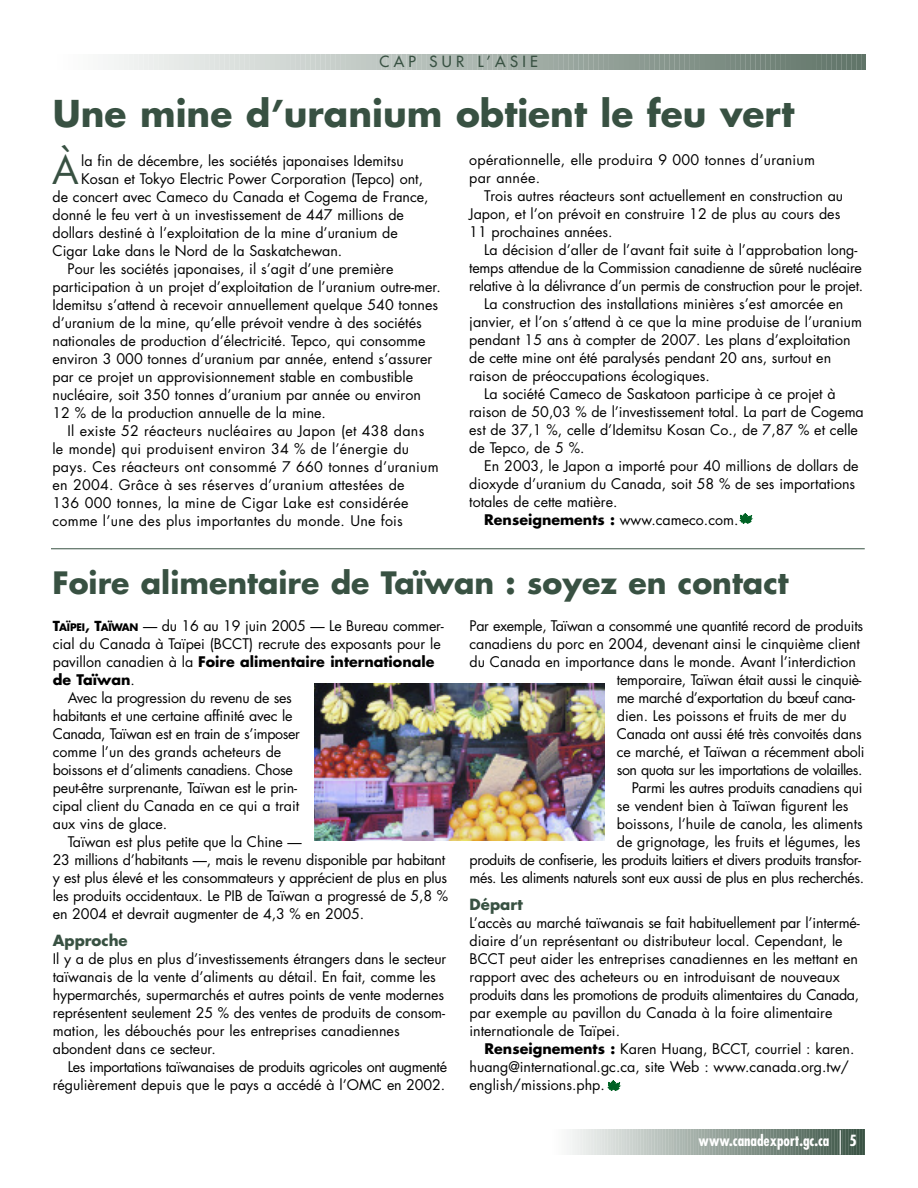
<style>
.page{position:relative;width:918px;height:1188px;background:#fff}
.page>*{position:absolute;margin:0;border:0;box-sizing:border-box;transform-origin:0 0}
.t1{font:38.1px "Futura";color:#385142}
.t2{font:700 36px "Futura";color:#385142}
.t3{font:700 30px "Futura";color:#385142}
.t4{font:700 condensed 15px "Futura";color:#fff}
.t5{font:700 15px "Futura";color:#385142}
.t6{font:15px "Futura";letter-spacing:.29em;color:#385142}
.t7{font:14.25px/18px "Futura";color:#000}
.t8{font:14.25px "Futura";letter-spacing:-.02em;color:#000}
.t9{font:14.25px/18px "Futura";letter-spacing:.02em;color:#000}
.t10{font:14.25px/18px "Futura";letter-spacing:-.025em;color:#000;text-align:right}
.t11{font:14.25px "Futura";letter-spacing:-.03em;color:#000}
.t12{font:700 14.25px "Futura";color:#000}
.s1{font-weight:400}
.s2{font-weight:700;font-size:13.5px}
.s3{font-weight:700;font-size:10.2px}
.s4{font-weight:700}
</style>
<div class="page">
<svg style="left:569px;top:1129px;width:296px;height:26px;background:#9aa79f"></svg>
<svg style="left:608px;top:1080px;width:13px;height:11px"></svg>
<svg style="left:740px;top:513px;width:13px;height:11px"></svg>
<svg style="left:108px;top:54px;width:757px;height:15px;background:#abb6af"></svg>
<hr style="left:51px;top:548px;width:814px;height:1px;background:#385142">
<img style="left:314px;top:683px;width:291px;height:158px">
<p class="t6" style="left:379px;top:54px;width:160px">CAP SUR L’ASIE</p>
<h2 class="t2" style="left:53px;top:97px;width:743px">Une mine d’uranium obtient le feu vert</h2>
<h1 class="t1" style="left:52px;top:153px;width:28px">À</h1>
<p class="t7" style="left:81px;top:153px;width:324px">la fin de décembre, les sociétés japonaises Idemitsu</p>
<p class="t7" style="left:81px;top:171px;width:343px">Kosan et Tokyo Electric Power Corporation (Tepco) ont,</p>
<p class="t7" style="left:52px;top:189px;width:378px">de concert avec Cameco du Canada et Cogema de France,</p>
<p class="t7" style="left:52px;top:207px;width:353px">donné le feu vert à un investissement de 447 millions de</p>
<p class="t7" style="left:52px;top:225px;width:347px">dollars destiné à l’exploitation de la mine d’uranium de</p>
<p class="t7" style="left:52px;top:243px;width:291px">Cigar Lake dans le Nord de la Saskatchewan.</p>
<p class="t7" style="left:67px;top:261px;width:327px">Pour les sociétés japonaises, il s’agit d’une première</p>
<p class="t7" style="left:52px;top:279px;width:390px">participation à un projet d’exploitation de l’uranium outre-mer.</p>
<p class="t7" style="left:52px;top:297px;width:387px">Idemitsu s’attend à recevoir annuellement quelque 540 tonnes</p>
<p class="t7" style="left:52px;top:315px;width:371px">d’uranium de la mine, qu’elle prévoit vendre à des sociétés</p>
<p class="t7" style="left:52px;top:333px;width:374px">nationales de production d’électricité. Tepco, qui consomme</p>
<p class="t7" style="left:52px;top:351px;width:381px">environ 3 000 tonnes d’uranium par année, entend s’assurer</p>
<p class="t7" style="left:52px;top:369px;width:362px">par ce projet un approvisionnement stable en combustible</p>
<p class="t7" style="left:52px;top:387px;width:370px">nucléaire, soit 350 tonnes d’uranium par année ou environ</p>
<p class="t7" style="left:52px;top:405px;width:275px">12 % de la production annuelle de la mine.</p>
<p class="t9" style="left:67px;top:423px;width:358px">Il existe 52 réacteurs nucléaires au Japon (et 438 dans</p>
<p class="t9" style="left:52px;top:441px;width:358px">le monde) qui produisent environ 34 % de l’énergie du</p>
<p class="t9" style="left:52px;top:459px;width:388px">pays. Ces réacteurs ont consommé 7 660 tonnes d’uranium</p>
<p class="t9" style="left:52px;top:477px;width:354px">en 2004. Grâce à ses réserves d’uranium attestées de</p>
<p class="t9" style="left:52px;top:495px;width:358px">136 000 tonnes, la mine de Cigar Lake est considérée</p>
<p class="t9" style="left:52px;top:513px;width:352px">comme l’une des plus importantes du monde. Une fois</p>
<p class="t9" style="left:469px;top:152px;width:347px">opérationnelle, elle produira 9 000 tonnes d’uranium par année.</p>
<p class="t7" style="left:469px;top:188px;width:375px;text-indent:15px">Trois autres réacteurs sont actuellement en construction au<br>Japon, et l’on prévoit en construire 12 de plus au cours des<br>11 prochaines années.</p>
<p class="t7" style="left:484px;top:242px;width:375px">La décision d’aller de l’avant fait suite à l’approbation long-</p>
<p class="t8" style="left:469px;top:261px;width:394px">temps attendue de la Commission canadienne de sûreté nucléaire</p>
<p class="t8" style="left:469px;top:279px;width:395px">relative à la délivrance d’un permis de construction pour le projet.</p>
<p class="t7" style="left:484px;top:296px;width:361px">La construction des installations minières s’est amorcée en</p>
<p class="t7" style="left:469px;top:314px;width:394px">janvier, et l’on s’attend à ce que la mine produise de l’uranium</p>
<p class="t7" style="left:469px;top:332px;width:383px">pendant 15 ans à compter de 2007. Les plans d’exploitation</p>
<p class="t7" style="left:469px;top:350px;width:363px">de cette mine ont été paralysés pendant 20 ans, surtout en</p>
<p class="t7" style="left:469px;top:368px;width:242px">raison de préoccupations écologiques.</p>
<p class="t7" style="left:484px;top:386px;width:353px">La société Cameco de Saskatoon participe à ce projet à</p>
<p class="t7" style="left:469px;top:404px;width:396px">raison de 50,03 % de l’investissement total. La part de Cogema</p>
<p class="t7" style="left:469px;top:422px;width:390px">est de 37,1 %, celle d’Idemitsu Kosan Co., de 7,87 % et celle</p>
<p class="t7" style="left:469px;top:440px;width:117px">de Tepco, de 5 %.</p>
<p class="t7" style="left:484px;top:458px;width:376px">En 2003, le Japon a importé pour 40 millions de dollars de</p>
<p class="t7" style="left:469px;top:476px;width:388px">dioxyde d’uranium du Canada, soit 58 % de ses importations</p>
<p class="t7" style="left:469px;top:494px;width:150px">totales de cette matière.</p>
<p class="t12" style="left:484px;top:513px;width:256px">Renseignements : <span class="s1">www.cameco.com.</span></p>
<h3 class="t3" style="left:52px;top:569px;width:738px">Foire alimentaire de Taïwan : soyez en contact</h3>
<p class="t7" style="left:53px;top:618px;width:392px"><span class="s2">T</span><span class="s3">AÏPEI</span><span class="s2">, T</span><span class="s3">AÏWAN</span> — du 16 au 19 juin 2005 — Le Bureau commer-</p>
<p class="t7" style="left:53px;top:636px;width:389px">cial du Canada à Taïpei (BCCT) recrute des exposants pour le</p>
<p class="t12" style="left:53px;top:655px;width:383px"><span class="s1">pavillon canadien à la</span> Foire alimentaire internationale</p>
<p class="t12" style="left:53px;top:673px;width:84px">de Taïwan<span class="s1">.</span></p>
<p class="t8" style="left:68px;top:692px;width:226px">Avec la progression du revenu de ses</p>
<p class="t8" style="left:53px;top:710px;width:241px">habitants et une certaine affinité avec le</p>
<p class="t10" style="left:53px;top:726px;width:249px">Canada, Taïwan est en train de s’imposer</p>
<p class="t7" style="left:53px;top:744px;width:230px">comme l’un des grands acheteurs de</p>
<p class="t10" style="left:53px;top:762px;width:241px">boissons et d’aliments canadiens. Chose</p>
<p class="t7" style="left:53px;top:780px;width:246px">peut-être surprenante, Taïwan est le prin-</p>
<p class="t7" style="left:53px;top:798px;width:248px">cipal client du Canada en ce qui a trait</p>
<p class="t7" style="left:53px;top:816px;width:116px">aux vins de glace.</p>
<p class="t7" style="left:68px;top:834px;width:236px">Taïwan est plus petite que la Chine —</p>
<p class="t8" style="left:53px;top:854px;width:394px">23 millions d’habitants —, mais le revenu disponible par habitant</p>
<p class="t8" style="left:53px;top:872px;width:396px">y est plus élevé et les consommateurs y apprécient de plus en plus</p>
<p class="t7" style="left:53px;top:888px;width:397px">les produits occidentaux. Le PIB de Taïwan a progressé de 5,8 %</p>
<p class="t7" style="left:53px;top:906px;width:313px">en 2004 et devrait augmenter de 4,3 % en 2005.</p>
<p class="t5" style="left:53px;top:934px;width:76px">Approche</p>
<p class="t7" style="left:53px;top:951px;width:395px">Il y a de plus en plus d’investissements étrangers dans le secteur taïwanais de la vente d’aliments au détail. En fait, comme les hypermarchés, supermarchés et autres points de vente modernes représentent seulement 25 % des ventes de produits de consom&shy;mation, les débouchés pour les entreprises canadiennes abondent dans ce secteur.</p>
<p class="t10" style="left:53px;top:1059px;width:396px">Les importations taïwanaises de produits agricoles ont augmenté régulièrement depuis que le pays a accédé à l’OMC en 2002.</p>
<p class="t10" style="left:470px;top:618px;width:395px">Par exemple, Taïwan a consommé une quantité record de produits</p>
<p class="t7" style="left:470px;top:636px;width:392px">canadiens du porc en 2004, devenant ainsi le cinquième client</p>
<p class="t7" style="left:470px;top:654px;width:388px">du Canada en importance dans le monde. Avant l’interdiction</p>
<p class="t8" style="left:617px;top:674px;width:246px">temporaire, Taïwan était aussi le cinquiè-</p>
<p class="t10" style="left:617px;top:690px;width:240px">me marché d’exportation du bœuf cana-</p>
<p class="t7" style="left:617px;top:708px;width:231px">dien. Les poissons et fruits de mer du</p>
<p class="t8" style="left:617px;top:728px;width:246px">Canada ont aussi été très convoités dans</p>
<p class="t7" style="left:617px;top:744px;width:249px">ce marché, et Taïwan a récemment aboli</p>
<p class="t11" style="left:617px;top:764px;width:247px">son quota sur les importations de volailles.</p>
<p class="t10" style="left:632px;top:780px;width:232px">Parmi les autres produits canadiens qui</p>
<p class="t7" style="left:617px;top:798px;width:233px">se vendent bien à Taïwan figurent les</p>
<p class="t7" style="left:617px;top:816px;width:248px">boissons, l’huile de canola, les aliments</p>
<p class="t7" style="left:617px;top:834px;width:245px">de grignotage, les fruits et légumes, les</p>
<p class="t11" style="left:470px;top:854px;width:393px">produits de confiserie, les produits laitiers et divers produits transfor-</p>
<p class="t11" style="left:470px;top:872px;width:396px">més. Les aliments naturels sont eux aussi de plus en plus recherchés.</p>
<p class="t5" style="left:470px;top:898px;width:55px">Départ</p>
<p class="t7" style="left:470px;top:915px;width:392px">L’accès au marché taïwanais se fait habituellement par l’intermé&shy;diaire d’un représentant ou distributeur local. Cependant, le BCCT peut aider les entreprises canadiennes en les mettant en rapport avec des acheteurs ou en introduisant de nouveaux produits dans les promotions de produits alimentaires du Canada, par exemple au pavillon du Canada à la foire alimentaire internationale de Taïpei.</p>
<p class="t7" style="left:470px;top:1041px;width:386px;text-indent:15px"><span class="s4">Renseignements :</span> Karen Huang, BCCT, courriel : karen. huang@international.gc.ca, site Web : www.canada.org.tw/ english/missions.php.</p>
<p class="t4" style="left:699px;top:1134px;width:132px">www.canadexport.gc.ca</p>
<p class="t4" style="left:849px;top:1134px;width:9px">5</p>
</div>
